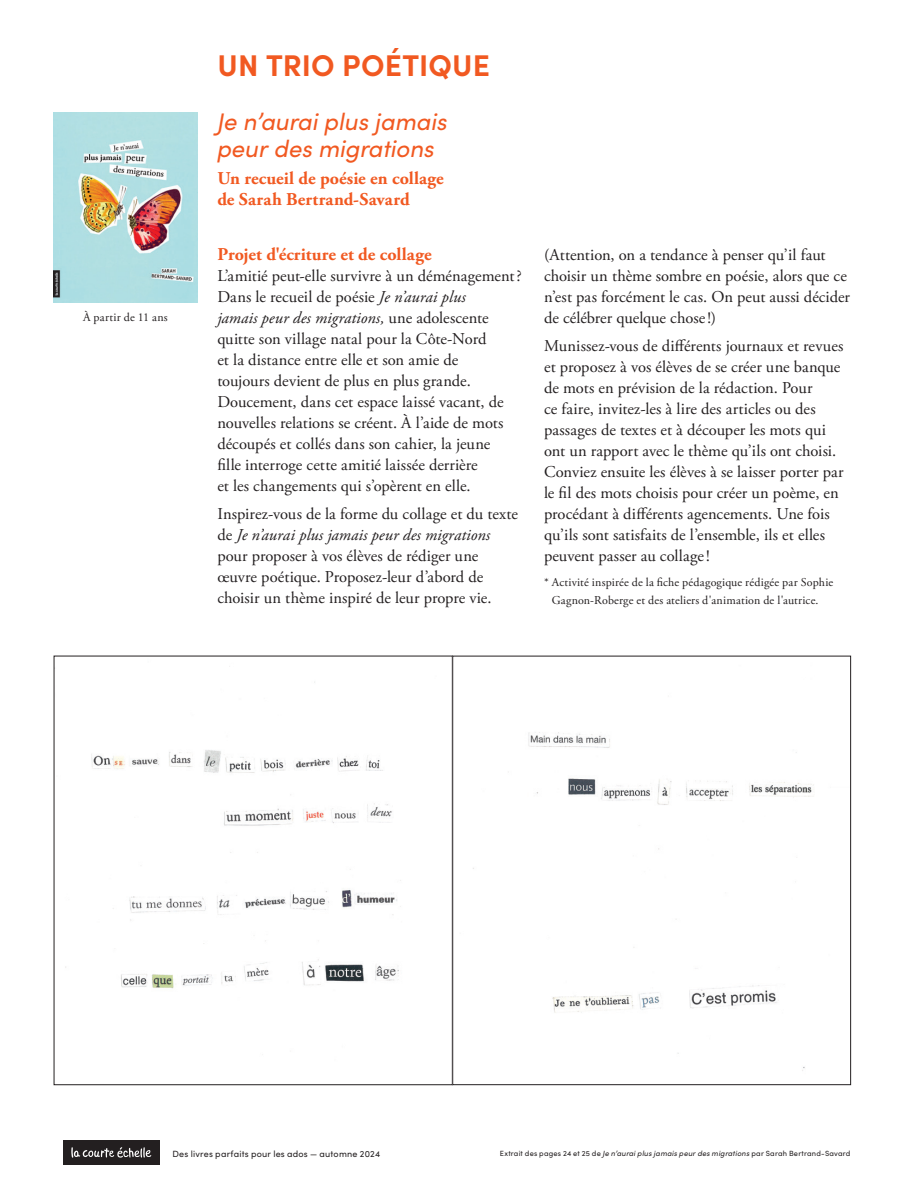
<style>
.page{position:relative;width:918px;height:1188px;background:#fff}
.page>*{position:absolute;margin:0;border:0;box-sizing:border-box;transform-origin:0 0}
.t1{font:700 30px "Sofia Pro";letter-spacing:.005em;color:#f15921}
.h2__livres{font:italic 24px/27px "Sofia Pro";color:#f15921}
.auteur_e{font:700 18px/21px "Adobe Garamond Pro";letter-spacing:.01em;color:#f15921}
.h3_exercice{font:700 18px "Adobe Garamond Pro";letter-spacing:.005em;color:#f15921}
.exercice_texte{font:16.5px/21px "Adobe Garamond Pro";color:#231f20}
.exercice_texte1er{font:16.5px/21px "Adobe Garamond Pro";letter-spacing:.005em;color:#231f20}
.credits{font:12px/18px "Adobe Garamond Pro";letter-spacing:.015em;color:#231f20;text-align:center}
.ages{font:12px "Adobe Garamond Pro";letter-spacing:.02em;color:#231f20}
.auteur_e-2{font:9px "Sofia Pro";letter-spacing:.025em;color:#231f20}
.auteur_e-3{font:7.5px "Sofia Pro";letter-spacing:.025em;color:#231f20}
.s1{font-style:italic}
</style>
<div class="page">
<div style="left:63px;top:1140px;width:97px;height:25px;background:#231f20"></div>
<svg style="left:71px;top:1147px;width:80px;height:11px"></svg>
<img style="left:54px;top:112px;width:143px;height:191px">
<img style="left:65px;top:666px;width:749px;height:405px">
<p class="ages" style="left:83px;top:310px;width:86px">À partir de 11 ans</p>
<p class="t1" style="left:217px;top:42px;width:274px">UN TRIO POÉTIQUE</p>
<p class="h2__livres" style="left:217px;top:106px;width:232px">Je n’aurai plus jamais peur des migrations</p>
<p class="auteur_e" style="left:217px;top:169px;width:228px">Un recueil de poésie en collage de Sarah Bertrand-Savard</p>
<p class="h3_exercice" style="left:217px;top:244px;width:216px">Projet d'écriture et de collage</p>
<p class="exercice_texte1er" style="left:217px;top:266px;width:306px">L’amitié peut-elle survivre à un déménagement?<br>Dans le recueil de poésie <span class="s1">Je n’aurai plus<br>jamais peur des migrations,</span> une adolescente quitte son village natal pour la Côte-Nord<br>et la distance entre elle et son amie de<br>toujours devient de plus en plus grande.<br>Doucement, dans cet espace laissé vacant, de nouvelles relations se créent. À l’aide de mots découpés et collés dans son cahier, la jeune<br>fille interroge cette amitié laissée derrière<br>et les changements qui s’opèrent en elle.</p>
<p class="exercice_texte" style="left:217px;top:504px;width:302px">Inspirez-vous de la forme du collage et du texte de <span class="s1">Je n’aurai plus jamais peur des migrations </span>pour proposer à vos élèves de rédiger une œuvre poétique. Proposez-leur d’abord de choisir un thème inspiré de leur propre vie.</p>
<p class="exercice_texte" style="left:544px;top:245px;width:307px">(Attention, on a tendance à penser qu’il faut choisir un thème sombre en poésie, alors que ce n’est pas forcément le cas. On peut aussi décider de célébrer quelque chose!)</p>
<p class="exercice_texte" style="left:544px;top:336px;width:301px">Munissez-vous de différents journaux et revues et proposez à vos élèves de se créer une banque de mots en prévision de la rédaction. Pour<br>ce faire, invitez-les à lire des articles ou des passages de textes et à découper les mots qui ont un rapport avec le thème qu’ils ont choisi.<br>Conviez ensuite les élèves à se laisser porter par le fil des mots choisis pour créer un poème, en procédant à différents agencements. Une fois qu’ils sont satisfaits de l’ensemble, ils et elles peuvent passer au collage!</p>
<p class="credits" style="left:544px;top:573px;width:291px">* Activité inspirée de la fiche pédagogique rédigée par Sophie<br>Gagnon-Roberge et des ateliers d'animation de l'autrice.</p>
<p class="auteur_e-2" style="left:172px;top:1147px;width:209px">Des livres parfaits pour les ados — automne 2024</p>
<p class="auteur_e-3" style="left:500px;top:1148px;width:352px">Extrait des pages 24 et 25 de <span class="s1">Je n’aurai plus jamais peur des migrations</span> par Sarah Bertrand-Savard</p>
</div>
